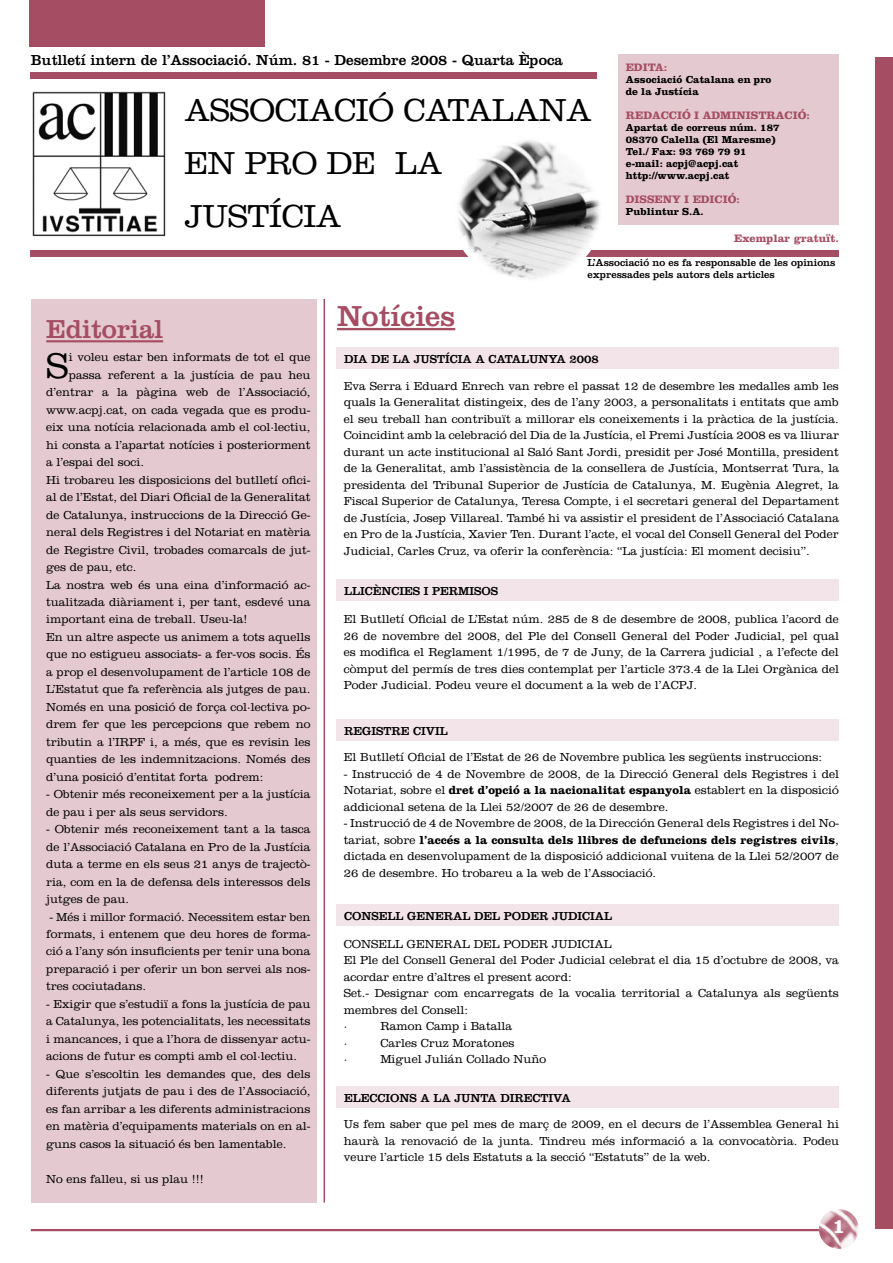
<style>
.page{position:relative;width:893px;height:1263px;background:#fff}
.page>*{position:absolute;margin:0;border:0;box-sizing:border-box;transform-origin:0 0}
.t1{font:300 36.9px "Clarendon";color:#000}
.t2{font:300 33px/52.9px "Clarendon";letter-spacing:-.01em;color:#000}
.t3{font:30px "Clarendon";color:#a54d63}
.t4{font:27px "Clarendon";color:#a54d63}
.t5{font:700 21px "Clarendon";color:#fff}
.t6{font:15px "Clarendon";color:#000}
.t7{font:300 12px/16.5px "Clarendon";color:#000;text-align:justify}
.t8{font:12px "Clarendon";color:#000}
.t9{font:700 11.25px "Clarendon";color:#a54d63}
.t10{font:700 10.5px/12px "Clarendon";color:#000}
.t11{font:10.5px/12px "Clarendon";color:#000}
.s1{font-weight:700}
</style>
<div class="page">
<div style="left:31px;top:299px;width:286px;height:903px;background:#e4cad0"></div>
<div style="left:29px;top:0;width:235px;height:47px;background:#a54d63"></div>
<div style="left:875px;top:58px;width:18px;height:1171px;background:#a54d63"></div>
<div style="left:31px;top:250px;width:808px;height:6px;background:#a54d63"></div>
<div style="left:31px;top:72px;width:566px;height:6px;background:#a54d63"></div>
<div style="left:618px;top:54px;width:221px;height:171px;background:#e4cad0"></div>
<hr style="left:46px;top:340px;width:117px;height:2px;background:#a54d63">
<hr style="left:337px;top:328px;width:118px;height:2px;background:#a54d63">
<div style="left:337px;top:348px;width:502px;height:21px;background:#f2e4e8"></div>
<div style="left:337px;top:579px;width:502px;height:22px;background:#f2e4e8"></div>
<div style="left:337px;top:719px;width:502px;height:22px;background:#f2e4e8"></div>
<div style="left:337px;top:905px;width:502px;height:21px;background:#f2e4e8"></div>
<div style="left:337px;top:1086px;width:502px;height:22px;background:#f2e4e8"></div>
<img style="left:32px;top:91px;width:134px;height:146px">
<img style="left:449px;top:127px;width:156px;height:156px;border-radius:78px">
<hr style="left:324px;top:299px;width:1px;height:903px;background:#a54d63">
<hr style="left:31px;top:1229px;width:819px;height:2px;background:#a54d63">
<img style="left:819px;top:1209px;width:40px;height:40px;border-radius:20px">
<p class="t6" style="left:31px;top:51px;width:533px">Butlletí intern de l’Associació. Núm. 81 - Desembre 2008 - Quarta Època</p>
<h2 class="t2" style="left:184px;top:83px;width:409px">ASSOCIACIÓ CATALANA<br>EN PRO DE LA<br>JUSTÍCIA</h2>
<p class="t9" style="left:626px;top:61px;width:43px">EDITA:</p>
<p class="t10" style="left:626px;top:74px;width:147px">Associació Catalana en pro de la Justícia</p>
<p class="t9" style="left:626px;top:109px;width:186px">REDACCIÓ I ADMINISTRACIÓ:</p>
<p class="t10" style="left:626px;top:122px;width:155px">Apartat de correus núm. 187<br>08370 Calella (El Maresme)<br>Tel./ Fax: 93 769 79 91 e-mail: acpj@acpj.cat http://www.acpj.cat</p>
<p class="t9" style="left:626px;top:193px;width:116px">DISSENY I EDICIÓ:</p>
<p class="t10" style="left:626px;top:206px;width:79px">Publintur S.A.</p>
<h3 class="t4" style="left:46px;top:314px;width:118px">Editorial</h3>
<h1 class="t1" style="left:46px;top:344px;width:24px">S</h1>
<p class="t7" style="left:69px;top:349px;width:243px">i voleu estar ben informats de tot el que</p>
<p class="t7" style="left:69px;top:366px;width:243px">passa referent a la justícia de pau heu</p>
<p class="t7" style="left:46px;top:384px;width:266px">d’entrar a la pàgina web de l’Associació,</p>
<p class="t7" style="left:46px;top:401px;width:266px">www.acpj.cat, on cada vegada que es produ-</p>
<p class="t7" style="left:46px;top:419px;width:266px">eix una notícia relacionada amb el col·lectiu,</p>
<p class="t7" style="left:46px;top:436px;width:266px">hi consta a l’apartat notícies i posteriorment</p>
<p class="t7" style="left:46px;top:454px;width:99px">a l’espai del soci.</p>
<p class="t7" style="left:46px;top:471px;width:266px">Hi trobareu les disposicions del butlletí ofici-</p>
<p class="t7" style="left:46px;top:489px;width:266px">al de l’Estat, del Diari Oficial de la Generalitat</p>
<p class="t7" style="left:46px;top:506px;width:266px">de Catalunya, instruccions de la Direcció Ge-</p>
<p class="t7" style="left:46px;top:524px;width:266px">neral dels Registres i del Notariat en matèria</p>
<p class="t7" style="left:46px;top:541px;width:266px">de Registre Civil, trobades comarcals de jut-</p>
<p class="t7" style="left:46px;top:559px;width:92px">ges de pau, etc.</p>
<p class="t7" style="left:46px;top:576px;width:266px">La nostra web és una eina d’informació ac-</p>
<p class="t7" style="left:46px;top:593px;width:266px">tualitzada diàriament i, per tant, esdevé una</p>
<p class="t7" style="left:46px;top:611px;width:203px">important eina de treball. Useu-la!</p>
<p class="t7" style="left:46px;top:628px;width:266px">En un altre aspecte us animem a tots aquells</p>
<p class="t7" style="left:46px;top:646px;width:266px">que no estigueu associats- a fer-vos socis. És</p>
<p class="t7" style="left:46px;top:663px;width:266px">a prop el desenvolupament de l’article 108 de</p>
<p class="t7" style="left:46px;top:681px;width:266px">L’Estatut que fa referència als jutges de pau.</p>
<p class="t7" style="left:46px;top:698px;width:266px">Només en una posició de força col·lectiva po-</p>
<p class="t7" style="left:46px;top:716px;width:266px">drem fer que les percepcions que rebem no</p>
<p class="t7" style="left:46px;top:733px;width:266px">tributin a l’IRPF i, a més, que es revisin les</p>
<p class="t7" style="left:46px;top:751px;width:266px">quanties de les indemnitzacions. Només des</p>
<p class="t7" style="left:46px;top:768px;width:219px">d’una posició d’entitat forta podrem:</p>
<p class="t7" style="left:46px;top:785px;width:266px;line-height:17.4px">- Obtenir més reconeixement per a la justícia de pau i per als seus servidors.</p>
<p class="t7" style="left:46px;top:820px;width:266px;line-height:17.4px">- Obtenir més reconeixement tant a la tasca de l’Associació Catalana en Pro de la Justícia duta a terme en els seus 21 anys de trajectò&shy;ria, com en la de defensa dels interessos dels jutges de pau.</p>
<p class="t7" style="left:46px;top:908px;width:266px;line-height:17.4px">- Més i millor formació. Necessitem estar ben formats, i entenem que deu hores de forma&shy;ció a l’any són insuficients per tenir una bona preparació i per oferir un bon servei als nos&shy;tres cociutadans.</p>
<p class="t7" style="left:46px;top:995px;width:266px;line-height:17.4px">- Exigir que s’estudiï a fons la justícia de pau a Catalunya, les potencialitats, les necessitats i mancances, i que a l’hora de dissenyar actu&shy;acions de futur es compti amb el col·lectiu.</p>
<p class="t7" style="left:46px;top:1065px;width:266px;line-height:17.4px">- Que s’escoltin les demandes que, des dels diferents jutjats de pau i des de l’Associació, es fan arribar a les diferents administracions en matèria d’equipaments materials on en al&shy;guns casos la situació és ben lamentable.</p>
<p class="t7" style="left:46px;top:1170px;width:159px">No ens falleu, si us plau !!!</p>
<p class="t9" style="left:734px;top:231px;width:106px">Exemplar gratuït.</p>
<p class="t11" style="left:587px;top:257px;width:250px">L’Associació no es fa responsable de les opinions expressades pels autors dels articles</p>
<h3 class="t3" style="left:337px;top:298px;width:120px">Notícies</h3>
<p class="t8" style="left:344px;top:352px;width:256px">DIA DE LA JUSTÍCIA A CATALUNYA 2008</p>
<p class="t7" style="left:344px;top:377px;width:497px">Eva Serra i Eduard Enrech van rebre el passat 12 de desembre les medalles amb les quals la Generalitat distingeix, des de l’any 2003, a personalitats i entitats que amb el seu treball han contribuït a millorar els coneixements i la pràctica de la justícia.<br>Coincidint amb la celebració del Dia de la Justícia, el Premi Justícia 2008 es va lliurar durant un acte institucional al Saló Sant Jordi, presidit per José Montilla, president de la Generalitat, amb l’assistència de la consellera de Justícia, Montserrat Tura, la presidenta del Tribunal Superior de Justícia de Catalunya, M. Eugènia Alegret, la Fiscal Superior de Catalunya, Teresa Compte, i el secretari general del Departament de Justícia, Josep Villareal. També hi va assistir el president de l’Associació Catalana en Pro de la Justícia, Xavier Ten. Durant l’acte, el vocal del Consell General del Poder Judicial, Carles Cruz, va oferir la conferència: “La justícia: El moment decisiu”.</p>
<p class="t8" style="left:344px;top:584px;width:155px">LLICÈNCIES I PERMISOS</p>
<p class="t7" style="left:344px;top:611px;width:497px">El Butlletí Oficial de L’Estat núm. 285 de 8 de desembre de 2008, publica l’acord de 26 de novembre del 2008, del Ple del Consell General del Poder Judicial, pel qual es modifica el Reglament 1/1995, de 7 de Juny, de la Carrera judicial , a l’efecte del còmput del permís de tres dies contemplat per l’article 373.4 de la Llei Orgànica del Poder Judicial. Podeu veure el document a la web de l’ACPJ.</p>
<p class="t8" style="left:344px;top:724px;width:105px">REGISTRE CIVIL</p>
<p class="t7" style="left:344px;top:749px;width:480px">El Butlletí Oficial de l’Estat de 26 de Novembre publica les següents instruccions:</p>
<p class="t7" style="left:344px;top:765px;width:497px">- Instrucció de 4 de Novembre de 2008, de la Direcció General dels Registres i del Notariat, sobre el <span class="s1">dret d’opció a la nacionalitat espanyola</span> establert en la disposició addicional setena de la Llei 52/2007 de 26 de desembre.</p>
<p class="t7" style="left:344px;top:815px;width:497px">- Instrucció de 4 de Novembre de 2008, de la Dirección General dels Registres i del No&shy;tariat, sobre <span class="s1">l’accés a la consulta dels llibres de defuncions dels registres civils</span>, dictada en desenvolupament de la disposició addicional vuitena de la Llei 52/2007 de 26 de desembre. Ho trobareu a la web de l’Associació.</p>
<p class="t8" style="left:344px;top:909px;width:270px">CONSELL GENERAL DEL PODER JUDICIAL</p>
<p class="t7" style="left:344px;top:935px;width:497px;text-align:left">CONSELL GENERAL DEL PODER JUDICIAL<br>El Ple del Consell General del Poder Judicial celebrat el dia 15 d’octubre de 2008, va acordar entre d’altres el present acord:<br>Set.- Designar com encarregats de la vocalia territorial a Catalunya als següents membres del Consell:<br>·</p>
<p class="t7" style="left:380px;top:1018px;width:133px">Ramon Camp i Batalla</p>
<p class="t7" style="left:344px;top:1034px;width:5px">·</p>
<p class="t7" style="left:380px;top:1034px;width:136px">Carles Cruz Moratones</p>
<p class="t7" style="left:344px;top:1051px;width:5px">·</p>
<p class="t7" style="left:380px;top:1051px;width:167px">Miguel Julián Collado Nuño</p>
<p class="t8" style="left:344px;top:1091px;width:228px">ELECCIONS A LA JUNTA DIRECTIVA</p>
<p class="t7" style="left:344px;top:1116px;width:497px">Us fem saber que pel mes de març de 2009, en el decurs de l’Assemblea General hi haurà la renovació de la junta. Tindreu més informació a la convocatòria. Podeu veure l’article 15 dels Estatuts a la secció “Estatuts” de la web.</p>
<h3 class="t5" style="left:833px;top:1213px;width:14px">1</h3>
</div>
